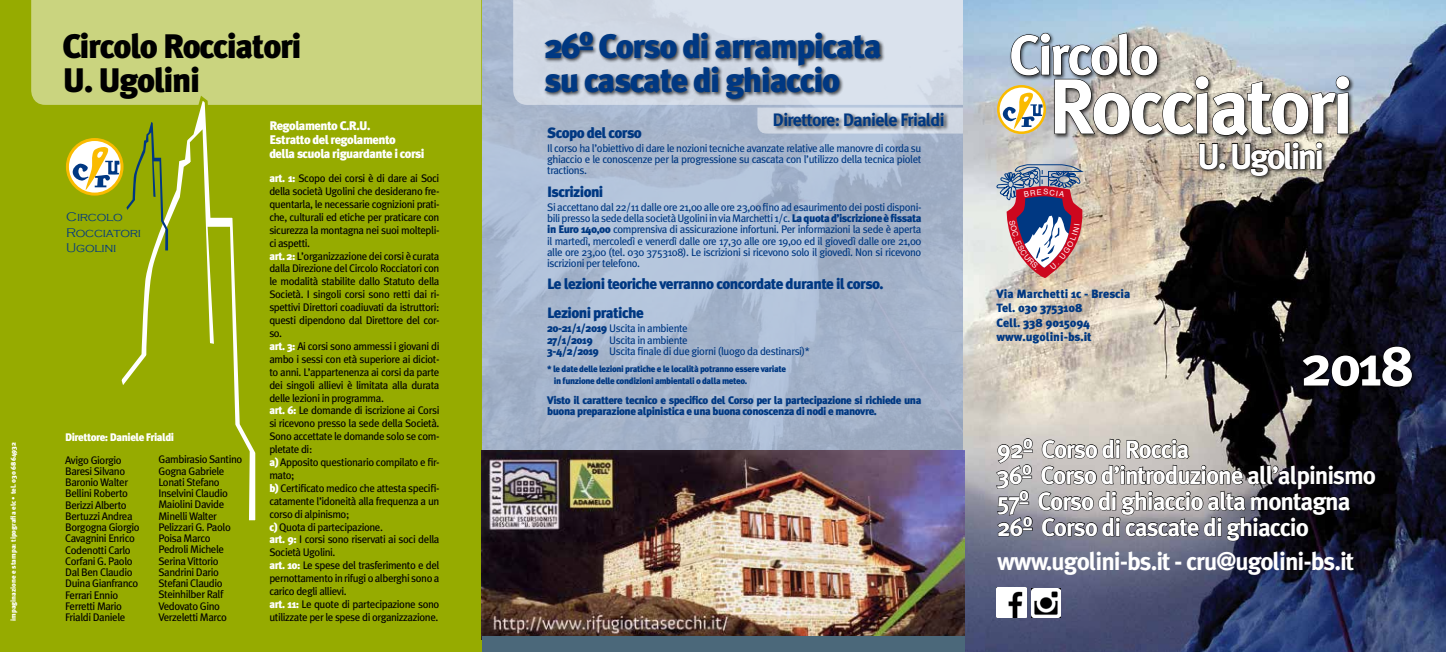
<style>
.page{position:relative;width:1446px;height:652px;background:#fff}
.page>*{position:absolute;margin:0;border:0;box-sizing:border-box;transform-origin:0 0}
.t1{font:700 78px "Meta Plus";letter-spacing:-.04em;color:#fff}
.t2{font:700 57.4px "Meta Plus";color:#fff}
.t3{font:700 56.1px "Meta Plus";letter-spacing:-.05em;color:#fff}
.t4{font:700 35.9px "Meta Plus";letter-spacing:-.08em;color:#fff}
.t5{font:900 34px/34px "Meta Plus";letter-spacing:-.04em;color:#003882}
.t6{font:900 34px/34px "Meta Plus";letter-spacing:-.04em;color:#000}
.t7{font:700 25px/26px "Meta Plus";letter-spacing:-.04em;color:#fff}
.t8{font:700 18px "Meta Plus";letter-spacing:-.04em;color:#003882}
.t9{font:900 15px/28.6px "Meta Plus";letter-spacing:-.04em;color:#003882}
.t10{font:300 12.9px/15.5px "Copperplate Gothic";letter-spacing:-.02em;color:#003882}
.t11{font:900 12.5px/14px "Meta Plus";letter-spacing:-.04em;color:#fff}
.t12{font:900 12px/14.4px "Meta Plus";color:#003882}
.t13{font:11px/12.9px "Meta Plus";letter-spacing:-.04em;color:#000}
.t14{font:11px/11.2px "Meta Plus";letter-spacing:-.04em;color:#003882;text-align:justify}
.t15{font:900 11px/11.2px "Meta Plus";letter-spacing:-.04em;color:#003882}
.t16{font:900 11px "Meta Plus";letter-spacing:-.04em;color:#fff}
.t17{font:900 9px/11.6px "Meta Plus";letter-spacing:-.04em;color:#003882}
.t18{font:900 7px "Meta Plus";color:#fff}
.s1{font-weight:900;color:#fff}
.s2{font-weight:900}
.s3{font-weight:400}
</style>
<div class="page">
<img style="left:481px;top:0;width:965px;height:652px">
<svg style="left:481px;top:0;width:483px;height:453px;background:#a8b7ce"></svg>
<div style="left:0;top:0;width:481px;height:652px;background:#96ab00"></div>
<div style="left:31px;top:0;width:450px;height:105px;background:#cad47f"></div>
<svg style="left:513px;top:0;width:451px;height:105px;background:#d5dde9"></svg>
<svg style="left:757px;top:107px;width:207px;height:27px;background:#ced6e3"></svg>
<div style="left:544px;top:31px;width:342px;height:73px;background:#000;opacity:.7"></div>
<svg style="left:67px;top:140px;width:55px;height:54px"></svg>
<div style="left:66px;top:138px;width:57px;height:58px;border:3px solid #fabb00;border-radius:50%"></div>
<svg style="left:71px;top:146px;width:45px;height:45px;background:#d1cdab"></svg>
<img style="left:482px;top:451px;width:482px;height:185px">
<div style="left:482px;top:636px;width:482px;height:16px;background:#4b687a"></div>
<div style="left:1299px;top:343px;width:120px;height:51px;background:#000;opacity:.7"></div>
<svg style="left:995px;top:333px;width:418px;height:209px;background:#686565"></svg>
<svg style="left:116px;top:94px;width:144px;height:427px"></svg>
<svg style="left:126px;top:122px;width:42px;height:128px"></svg>
<div style="left:773px;top:112px;width:176px;height:20px;background:#000;opacity:.7"></div>
<img style="left:996px;top:588px;width:30px;height:30px">
<img style="left:1031px;top:588px;width:30px;height:30px">
<img style="left:996px;top:32px;width:354px;height:246px">
<p class="t18" style="left:9px;top:621px;width:180px;rotate:-90deg">impaginazione e stampa: tipografia elc • tel. 030 6864932</p>
<h3 class="t6" style="left:62px;top:29px;width:241px">Circolo Rocciatori<br>U. Ugolini</h3>
<h3 class="t5" style="left:544px;top:29px;width:339px">26º Corso di arrampicata su cascate di ghiaccio</h3>
<p class="t10" style="left:66px;top:210px;width:76px">Circolo<br>Rocciatori<br>Ugolini</p>
<p class="t16" style="left:65px;top:431px;width:110px">Direttore: Daniele Frialdi</p>
<p class="t13" style="left:65px;top:454px;width:76px;line-height:11.3px">Avigo Giorgio<br>Baresi Silvano<br>Baronio Walter<br>Bellini Roberto<br>Berizzi Alberto<br>Bertuzzi Andrea<br>Borgogna Giorgio<br>Cavagnini Enrico<br>Codenotti Carlo<br>Corfani G. Paolo<br>Dal Ben Claudio<br>Duina Gianfranco<br>Ferrari Ennio<br>Ferretti Mario<br>Frialdi Daniele</p>
<p class="t13" style="left:158px;top:454px;width:85px;line-height:11.3px">Gambirasio Santino<br>Gogna Gabriele<br>Lonati Stefano<br>Inselvini Claudio<br>Maiolini Davide<br>Minelli Walter<br>Pelizzari G. Paolo<br>Poisa Marco<br>Pedroli Michele<br>Serina Vittorio<br>Sandrini Dario<br>Stefani Claudio<br>Steinhilber Ralf<br>Vedovato Gino<br>Verzeletti Marco</p>
<p class="t11" style="left:269px;top:119px;width:157px">Regolamento C.R.U.<br>Estratto del regolamento della scuola riguardante i corsi</p>
<p class="t13" style="left:269px;top:172px;width:172px"><span class="s1">art. 1:</span> Scopo dei corsi è di dare ai Soci della società Ugolini che desiderano fre&shy;quentarla, le necessarie cognizioni prati&shy;che, culturali ed etiche per praticare con sicurezza la montagna nei suoi moltepli&shy;ci aspetti.<br><span class="s1">art. 2:</span> L’organizzazione dei corsi è curata dalla Direzione del Circolo Rocciatori con le modalità stabilite dallo Statuto della Società. I singoli corsi sono retti dai ri&shy;spettivi Direttori coadiuvati da istruttori: questi dipendono dal Direttore del cor&shy;so.<br><span class="s1">art. 3:</span> Ai corsi sono ammessi i giovani di ambo i sessi con età superiore ai diciot&shy;to anni. L’appartenenza ai corsi da parte dei singoli allievi è limitata alla durata delle lezioni in programma.<br><span class="s1">art. 6:</span> Le domande di iscrizione ai Corsi si ricevono presso la sede della Società.<br>Sono accettate le domande solo se com&shy;pletate di:<br><span class="s1">a)</span> Apposito questionario compilato e fir&shy;mato;<br><span class="s1">b)</span> Certificato medico che attesta specifi&shy;catamente l’idoneità alla frequenza a un corso di alpinismo;<br><span class="s1">c)</span> Quota di partecipazione.<br><span class="s1">art. 9:</span> I corsi sono riservati ai soci della Società Ugolini.<br><span class="s1">art. 10:</span> Le spese del trasferimento e del pernottamento in rifugi o alberghi sono a carico degli allievi.<br><span class="s1">art. 11:</span> Le quote di partecipazione sono utilizzate per le spese di organizzazione.</p>
<h3 class="t8" style="left:772px;top:110px;width:174px">Direttore: Daniele Frialdi</h3>
<h3 class="t9" style="left:547px;top:118px;width:96px">Scopo del corso</h3>
<p class="t14" style="left:547px;top:142px;width:376px">Il corso ha l’obiettivo di dare le nozioni tecniche avanzate relative alle manovre di corda su ghiaccio e le conoscenze per la progressione su cascata con l’utilizzo della tecnica piolet tractions.</p>
<h3 class="t9" style="left:547px;top:177px;width:58px">Iscrizioni</h3>
<p class="t14" style="left:547px;top:201px;width:376px">Si accettano dal 22/11 dalle ore 21,00 alle ore 23,00 fino ad esaurimento dei posti disponi&shy;bili presso la sede della società Ugolini in via Marchetti 1/c. <span class="s2">La quota d’iscrizione è fissata in Euro 140,00</span> comprensiva di assicurazione infortuni. Per informazioni la sede è aperta il martedì, mercoledì e venerdì dalle ore 17,30 alle ore 19,00 ed il giovedì dalle ore 21,00 alle ore 23,00 (tel. 030 3753108). Le iscrizioni si ricevono solo il giovedì. Non si ricevono iscrizioni per telefono.</p>
<h3 class="t9" style="left:547px;top:270px;width:338px">Le lezioni teoriche verranno concordate durante il corso.<br>Lezioni pratiche</h3>
<p class="t15" style="left:547px;top:323px;width:142px">20-21/1/2019 <span class="s3">Uscita in ambiente<br></span>27/1/2019</p>
<p class="t14" style="left:547px;top:334px;width:264px;line-height:11.6px;text-indent:62px">Uscita in ambiente<br><span class="s2">3-4/2/2019</span> Uscita finale di due giorni (luogo da destinarsi)*</p>
<p class="t17" style="left:554px;top:363px;width:234px;text-indent:-7px">* le date delle lezioni pratiche e le località potranno essere variate in funzione delle condizioni ambientali o dalla meteo.</p>
<p class="t15" style="left:547px;top:394px;width:376px">Visto il carattere tecnico e specifico del Corso per la partecipazione si richiede una buona preparazione alpinistica e una buona conoscenza di nodi e manovre.</p>
<h3 class="t3" style="left:1009px;top:23px;width:151px">Circolo</h3>
<h1 class="t1" style="left:1048px;top:61px;width:306px">Rocciatori</h1>
<h3 class="t4" style="left:1196px;top:135px;width:129px">U. Ugolini</h3>
<p class="t12" style="left:996px;top:286px;width:135px">Via Marchetti 1c - Brescia<br>Tel. 030 3753108<br>Cell. 338 9015094 www.ugolini-bs.it</p>
<h2 class="t2" style="left:1301px;top:332px;width:115px">2018</h2>
<h3 class="t7" style="left:997px;top:436px;width:380px">92º Corso di Roccia<br>36º Corso d’introduzione all’alpinismo<br>57º Corso di ghiaccio alta montagna<br>26º Corso di cascate di ghiaccio</h3>
<h3 class="t7" style="left:997px;top:549px;width:359px">www.ugolini-bs.it - cru@ugolini-bs.it</h3>
</div>
